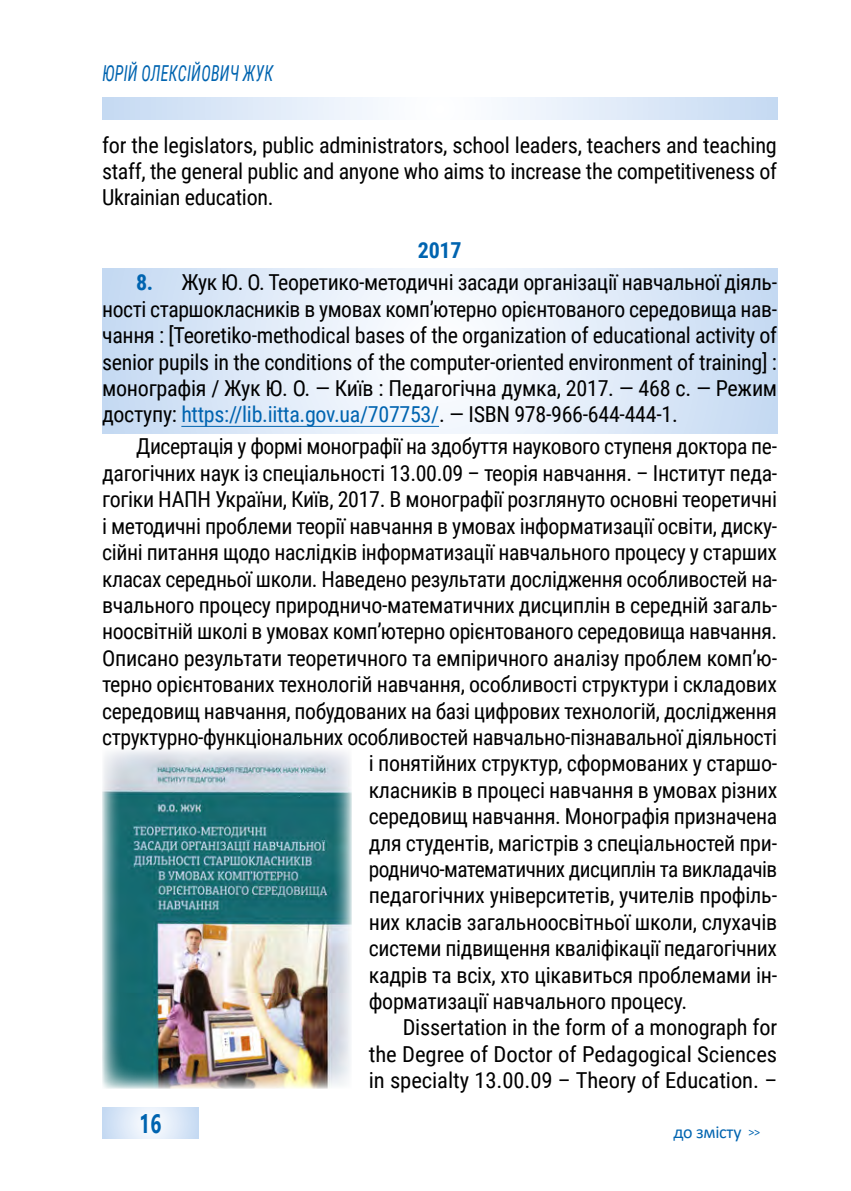
<style>
.page{position:relative;width:851px;height:1191px;background:#fff}
.page>*{position:absolute;margin:0;border:0;box-sizing:border-box;transform-origin:0 0}
.t1{font:700 26.4px "Segoe UI";color:#0064b0;scale:.73 1}
.t2{font:22px/26.4px "Roboto Condensed";letter-spacing:-.015em;color:#000;text-align:justify}
.t3{font:italic 22px "Roboto Condensed";letter-spacing:.02em;color:#0064b0;scale:.73 1}
.t4{font:700 22px "Roboto Condensed";color:#0064b0}
.t5{font:18px "Calibri";letter-spacing:-.015em;color:#0064b0}
.s1{font-weight:700;color:#0064b0}
.s2{color:#0064b0}
.s3{font-size:12px}
</style>
<div class="page">
<svg style="left:102px;top:98px;width:675px;height:21px"></svg>
<svg style="left:102px;top:1107px;width:96px;height:31px"></svg>
<svg style="left:102px;top:268px;width:675px;height:165px"></svg>
<hr style="left:181px;top:426px;width:258px;height:1px;background:#0064b0">
<img style="left:102px;top:750px;width:249px;height:339px">
<p class="t3" style="left:102px;top:58px;width:235px">ЮРІЙ ОЛЕКСІЙОВИЧ ЖУК</p>
<p class="t2" style="left:102px;top:131px;width:676px">for the legislators, public administrators, school leaders, teachers and teaching staff, the general public and anyone who aims to increase the competitiveness of Ukrainian education.</p>
<p class="t4" style="left:418px;top:235px;width:45px">2017</p>
<p class="t2" style="left:102px;top:268px;width:676px;text-indent:34px"><span class="s1">8.</span> Жук Ю. О. Теоретико-методичні засади організації навчальної діяль&shy;ності старшокласників в умовах комп’ютерно орієнтованого середовища нав&shy;чання : [Teoretiko-methodical bases of the organization of educational activity of senior pupils in the conditions of the computer-oriented environment of training] : монографія / Жук Ю. О. — Київ : Педагогічна думка, 2017. — 468 с. — Режим доступу: <span class="s2">https://lib.iitta.gov.ua/707753/</span>. — ISBN 978-966-644-444-1.</p>
<p class="t2" style="left:136px;top:432px;width:642px">Дисертація у формі монографії на здобуття наукового ступеня доктора пе-</p>
<p class="t2" style="left:102px;top:459px;width:676px">дагогічних наук із спеціальності 13.00.09 – теорія навчання. – Інститут педа-</p>
<p class="t2" style="left:102px;top:485px;width:676px">гогіки НАПН України, Київ, 2017. В монографії розглянуто основні теоретичні</p>
<p class="t2" style="left:102px;top:512px;width:676px">і методичні проблеми теорії навчання в умовах інформатизації освіти, диску-</p>
<p class="t2" style="left:102px;top:538px;width:676px">сійні питання щодо наслідків інформатизації навчального процесу у старших</p>
<p class="t2" style="left:102px;top:564px;width:676px">класах середньої школи. Наведено результати дослідження особливостей на-</p>
<p class="t2" style="left:102px;top:591px;width:676px">вчального процесу природничо-математичних дисциплін в середній загаль-</p>
<p class="t2" style="left:102px;top:617px;width:676px">ноосвітній школі в умовах комп’ютерно орієнтованого середовища навчання.</p>
<p class="t2" style="left:102px;top:644px;width:676px">Описано результати теоретичного та емпіричного аналізу проблем комп’ю-</p>
<p class="t2" style="left:102px;top:670px;width:676px">терно орієнтованих технологій навчання, особливості структури і складових</p>
<p class="t2" style="left:102px;top:696px;width:676px">середовищ навчання, побудованих на базі цифрових технологій, дослідження</p>
<p class="t2" style="left:102px;top:723px;width:676px">структурно-функціональних особливостей навчально-пізнавальної діяльності</p>
<p class="t2" style="left:369px;top:749px;width:410px">і понятійних структур, сформованих у старшо-</p>
<p class="t2" style="left:369px;top:776px;width:410px">класників в процесі навчання в умовах різних</p>
<p class="t2" style="left:369px;top:802px;width:410px">середовищ навчання. Монографія призначена</p>
<p class="t2" style="left:369px;top:828px;width:410px">для студентів, магістрів з спеціальностей при-</p>
<p class="t2" style="left:369px;top:855px;width:410px">родничо-математичних дисциплін та викладачів</p>
<p class="t2" style="left:369px;top:881px;width:410px">педагогічних університетів, учителів профіль-</p>
<p class="t2" style="left:369px;top:908px;width:410px">них класів загальноосвітньої школи, слухачів</p>
<p class="t2" style="left:369px;top:934px;width:410px">системи підвищення кваліфікації педагогічних</p>
<p class="t2" style="left:369px;top:960px;width:410px">кадрів та всіх, хто цікавиться проблемами ін-</p>
<p class="t2" style="left:369px;top:987px;width:320px">форматизації навчального процесу.</p>
<p class="t2" style="left:403px;top:1013px;width:376px">Dissertation in the form of a monograph for</p>
<p class="t2" style="left:369px;top:1040px;width:410px">the Degree of Doctor of Pedagogical Sciences</p>
<p class="t2" style="left:369px;top:1066px;width:410px">in specialty 13.00.09 – Theory of Education. –</p>
<p class="t5" style="left:673px;top:1119px;width:88px">до змісту <span class="s3">&gt;&gt;</span></p>
<p class="t1" style="left:139px;top:1098px;width:32px">16</p>
</div>
